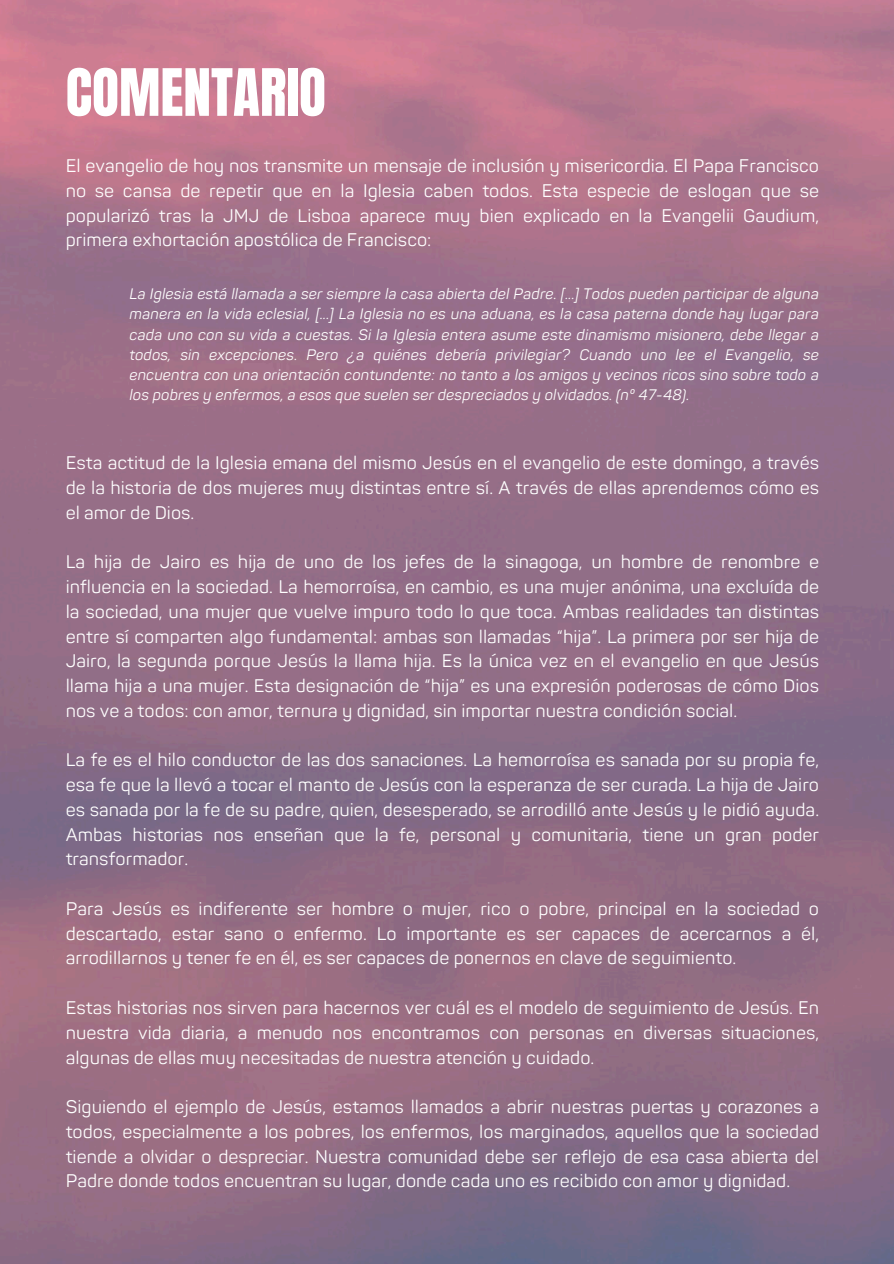
<style>
.page{position:relative;width:894px;height:1264px;background:#fff}
.page>*{position:absolute;margin:0;border:0;box-sizing:border-box;transform-origin:0 0}
.t1{font:55.5px "Anton";color:#fff}
.t2{font:18px/24.8px "Panton";color:#fff;text-align:justify}
.t3{font:italic 15px/20.2px "Panton";color:#fff;text-align:justify}
</style>
<div class="page">
<img style="left:0;top:0;width:893px;height:1263px">
<h2 class="t1" style="left:66px;top:53px;width:262px">COMENTARIO</h2>
<h1 class="t2" style="left:66px;top:154px;width:754px">El evangelio de hoy nos transmite un mensaje de inclusión y misericordia. El Papa Francisco no se cansa de repetir que en la Iglesia caben todos. Esta especie de eslogan que se popularizó tras la JMJ de Lisboa aparece muy bien explicado en la Evangelii Gaudium, primera exhortación apostólica de Francisco:</h1>
<p class="t3" style="left:129px;top:284px;width:691px">La Iglesia está llamada a ser siempre la casa abierta del Padre. [...] Todos pueden participar de alguna manera en la vida eclesial, [...] La Iglesia no es una aduana, es la casa paterna donde hay lugar para cada uno con su vida a cuestas. Si la Iglesia entera asume este dinamismo misionero, debe llegar a todos, sin excepciones. Pero ¿a quiénes debería privilegiar? Cuando uno lee el Evangelio, se encuentra con una orientación contundente: no tanto a los amigos y vecinos ricos sino sobre todo a los pobres y enfermos, a esos que suelen ser despreciados y olvidados. (nº 47-48).</p>
<h2 class="t2" style="left:66px;top:451px;width:754px">Esta actitud de la Iglesia emana del mismo Jesús en el evangelio de este domingo, a través de la historia de dos mujeres muy distintas entre sí. A través de ellas aprendemos cómo es el amor de Dios.</h2>
<h2 class="t2" style="left:66px;top:550px;width:754px">La hija de Jairo es hija de uno de los jefes de la sinagoga, un hombre de renombre e influencia en la sociedad. La hemorroísa, en cambio, es una mujer anónima, una excluída de la sociedad, una mujer que vuelve impuro todo lo que toca. Ambas realidades tan distintas entre sí comparten algo fundamental: ambas son llamadas “hija”. La primera por ser hija de Jairo, la segunda porque Jesús la llama hija. Es la única vez en el evangelio en que Jesús llama hija a una mujer. Esta designación de “hija” es una expresión poderosas de cómo Dios nos ve a todos: con amor, ternura y dignidad, sin importar nuestra condición social.</h2>
<h2 class="t2" style="left:66px;top:748px;width:754px">La fe es el hilo conductor de las dos sanaciones. La hemorroísa es sanada por su propia fe, esa fe que la llevó a tocar el manto de Jesús con la esperanza de ser curada. La hija de Jairo es sanada por la fe de su padre, quien, desesperado, se arrodilló ante Jesús y le pidió ayuda.<br>Ambas historias nos enseñan que la fe, personal y comunitaria, tiene un gran poder transformador.</h2>
<h2 class="t2" style="left:66px;top:897px;width:754px">Para Jesús es indiferente ser hombre o mujer, rico o pobre, principal en la sociedad o descartado, estar sano o enfermo. Lo importante es ser capaces de acercarnos a él, arrodillarnos y tener fe en él, es ser capaces de ponernos en clave de seguimiento.</h2>
<h2 class="t2" style="left:66px;top:996px;width:754px">Estas historias nos sirven para hacernos ver cuál es el modelo de seguimiento de Jesús. En nuestra vida diaria, a menudo nos encontramos con personas en diversas situaciones, algunas de ellas muy necesitadas de nuestra atención y cuidado.</h2>
<h2 class="t2" style="left:66px;top:1095px;width:754px">Siguiendo el ejemplo de Jesús, estamos llamados a abrir nuestras puertas y corazones a todos, especialmente a los pobres, los enfermos, los marginados, aquellos que la sociedad tiende a olvidar o despreciar. Nuestra comunidad debe ser reflejo de esa casa abierta del Padre donde todos encuentran su lugar, donde cada uno es recibido con amor y dignidad.</h2>
</div>
